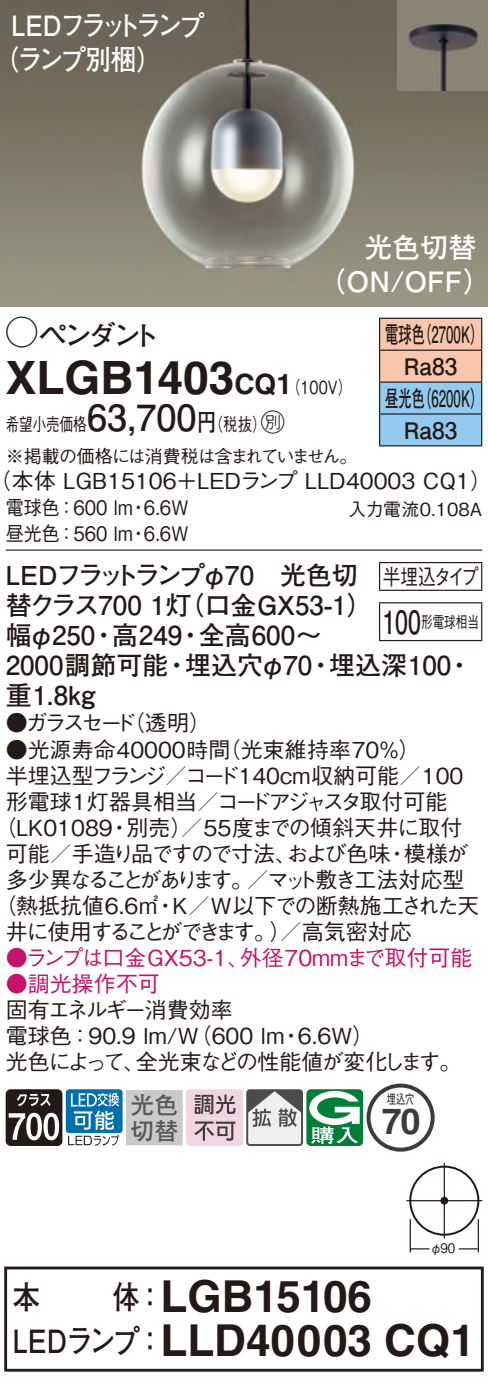
<style>
.page{position:relative;width:488px;height:1383px;background:#fff}
.page>*{position:absolute;margin:0;border:0;box-sizing:border-box;transform-origin:0 0}
.t1{font:700 46px "Helvetica LT Std";color:#231916}
.t2{font:700 44px/44px "Helvetica LT Std";color:#231916;text-align:center}
.t3{font:700 36px "Helvetica LT Std";color:#3e3a39}
.t4{font:700 32px "Futo Go B101 Pro";color:#231916;scale:.85 1}
.t5{font:700 28px/34px "Futo Go B101 Pro";letter-spacing:-.12em;color:#fff;scale:.9 1}
.t6{font:700 28px/34px "Futo Go B101 Pro";color:#fff}
.t7{font:700 28px "Futo Go B101 Pro";letter-spacing:-.13em;color:#231916}
.t8{font:700 26px/30px "Futo Go B101 Pro";color:#231916}
.t9{font:24px/26px "Futo Go B101 Pro Bold 90 pv RKSJ H";color:#595857}
.t10{font:700 22.8px/32px "Futo Go B101 Pro";color:#231916;text-align:center;scale:.58 1}
.t11{font:500 22px/26px "Gothic BBB Pro";color:#231916}
.t12{font:500 22px "Gothic BBB Pro";letter-spacing:-.075em;color:#231916}
.t13{font:500 22px "Gothic BBB Pro";color:#c5126b}
.t14{font:500 22px "Gothic BBB Pro";letter-spacing:-.12em;color:#231916}
.t15{font:500 22px "Gothic BBB Pro";letter-spacing:-.155em;color:#231916}
.t16{font:500 22px "Gothic BBB Pro";color:#231916;scale:.8 1}
.t17{font:500 20px/26px "Gothic BBB Pro";color:#231916;scale:.9 1}
.t18{font:500 18px/31.6px "Gothic BBB Pro";letter-spacing:-.03em;color:#231916;scale:.75 1}
.t19{font:500 18px "Gothic BBB Pro";color:#231916}
.t20{font:500 16px "Gothic BBB Pro";color:#231916;scale:.72 1}
.t21{font:13.2px "Gothic BBB Pro Medium 90 pv RKSJ H";color:#231916;scale:.9 1}
.t22{font:13.2px "Futo Go B101 Pro Bold 90 pv RKSJ H";color:#3f3b3a;scale:.7 1}
.s1{font-family:"Ford Classification 1";font-weight:400;font-size:32px}
.s2{font-size:28px}
.s3{font-family:"Gothic BBB Pro";font-weight:500;font-size:18px}
.s4{font-family:"Futo Go B101 Pro";font-weight:700;font-size:36px}
.s5{font-family:"Futo Go B101 Pro";font-weight:700;font-size:24px}
.s6{font-family:"Ford Classification 1";font-weight:400;font-size:24px}
.s7{font-family:"Futo Go B101 Pro";font-weight:700;font-size:32px}
.s8{font-family:"Futo Go B101 Pro";font-size:32px}
</style>
<div class="page">
<img style="left:0;top:0;width:488px;height:306px">
<img style="left:397px;top:0;width:91px;height:91px">
<svg style="left:380px;top:319px;width:101px;height:126px"></svg>
<hr style="left:379px;top:317px;width:103px;height:2px;background:#231916">
<hr style="left:379px;top:319px;width:1px;height:30px;background:#231916">
<hr style="left:481px;top:319px;width:1px;height:30px;background:#231916">
<hr style="left:379px;top:349px;width:103px;height:2px;background:#231916">
<hr style="left:379px;top:351px;width:1px;height:30px;background:#231916">
<hr style="left:481px;top:351px;width:1px;height:30px;background:#231916">
<hr style="left:379px;top:381px;width:103px;height:2px;background:#231916">
<hr style="left:379px;top:382px;width:1px;height:31px;background:#231916">
<hr style="left:481px;top:382px;width:1px;height:31px;background:#231916">
<hr style="left:379px;top:413px;width:103px;height:1px;background:#231916">
<hr style="left:379px;top:414px;width:1px;height:31px;background:#231916">
<hr style="left:481px;top:414px;width:1px;height:31px;background:#231916">
<hr style="left:379px;top:445px;width:103px;height:1px;background:#231916">
<hr style="left:6px;top:549px;width:476px;height:1px;background:#231916">
<svg style="left:379px;top:563px;width:1px;height:26px"></svg>
<hr style="left:379px;top:562px;width:103px;height:1px;background:#231916">
<svg style="left:481px;top:563px;width:1px;height:26px"></svg>
<hr style="left:379px;top:589px;width:103px;height:2px;background:#231916">
<hr style="left:379px;top:603px;width:1px;height:37px;background:#231916">
<hr style="left:379px;top:602px;width:103px;height:1px;background:#231916">
<hr style="left:481px;top:603px;width:1px;height:37px;background:#231916">
<hr style="left:379px;top:639px;width:103px;height:2px;background:#231916">
<div style="left:409px;top:1165px;width:70px;height:70px;border:2px solid #231916;border-radius:50%"></div>
<svg style="left:440px;top:1196px;width:8px;height:8px"></svg>
<hr style="left:406px;top:1199px;width:76px;height:2px;background:#231916">
<hr style="left:443px;top:1162px;width:2px;height:75px;background:#231916">
<hr style="left:477px;top:1218px;width:2px;height:33px;background:#231916">
<hr style="left:409px;top:1218px;width:2px;height:33px;background:#231916">
<svg style="left:410px;top:1247px;width:19px;height:2px"></svg>
<svg style="left:458px;top:1248px;width:19px;height:1px"></svg>
<svg style="left:6px;top:1089px;width:56px;height:56px"></svg>
<div style="left:66px;top:1088px;width:56px;height:44px;background:linear-gradient(to right,#0070ac,#0070ac);border-radius:3px"></div>
<svg style="left:68px;top:1092px;width:51px;height:53px"></svg>
<div style="left:127px;top:1090px;width:55px;height:54px;background:#c9cacb"></div>
<div style="left:126px;top:1089px;width:57px;height:56px;border:1px solid #c9cacb"></div>
<svg style="left:186px;top:1083px;width:248px;height:68px"></svg>
<div style="left:370px;top:1087px;width:60px;height:60px;background:#fff;border-radius:50%"></div>
<div style="left:4px;top:1266px;width:479px;height:105px;border:3px solid #231916"></div>
<p class="t5" style="left:-7px;top:5px;width:236px;text-indent:18px">LEDフラットランプ（ランプ別梱）</p>
<p class="t6" style="left:317px;top:226px;width:175px;text-indent:47px">光色切替（ON/OFF）</p>
<p class="t7" style="left:6px;top:312px;width:156px"><span class="s1">A</span>ペンダント</p>
<h1 class="t1" style="left:6px;top:349px;width:348px">XLGB1403<span class="s2">CQ1</span><span class="s3">（100V）</span></h1>
<p class="t18" style="left:6px;top:406px;width:470px">希望小売価格<span class="s4">63,700</span><span class="s5">円</span>（税抜）<span class="s6">C<br></span>※掲載の価格には消費税は含まれていません。</p>
<p class="t11" style="left:-10px;top:465px;width:503px">（本体 LGB15106＋LEDランプ LLD40003 CQ1）</p>
<p class="t17" style="left:6px;top:492px;width:204px">電球色：600 lm・6.6W昼光色：560 lm・6.6W</p>
<p class="t10" style="left:385px;top:315px;width:171px">電球色（2700K）<br>Ra83<br>昼光色（6200K）<br>Ra83</p>
<p class="t19" style="left:348px;top:494px;width:135px">入力電流0.108A</p>
<p class="t8" style="left:6px;top:556px;width:468px">LEDフラットランプφ70　光色切<br>替クラス700 1灯（口金GX53-1）<br>幅φ250・高249・全高600〜<br>2000調節可能・埋込穴φ70・埋込深100・重1.8kg</p>
<p class="t15" style="left:6px;top:705px;width:207px">●ガラスセード（透明）</p>
<p class="t11" style="left:6px;top:733px;width:416px">●光源寿命40000時間（光束維持率70％）</p>
<p class="t11" style="left:6px;top:759px;width:459px">半埋込型フランジ／コード140cm収納可能／100</p>
<p class="t11" style="left:6px;top:785px;width:443px">形電球1灯器具相当／コードアジャスタ取付可能</p>
<p class="t11" style="left:-6px;top:811px;width:469px">（LK01089・別売）／55度までの傾斜天井に取付</p>
<p class="t12" style="left:6px;top:835px;width:464px">可能／手造り品ですので寸法、および色味・模様が</p>
<p class="t14" style="left:6px;top:861px;width:460px">多少異なることがあります。／マット敷き工法対応型</p>
<p class="t11" style="left:-6px;top:889px;width:486px">（熱抵抗値6.6㎡・K／W以下での断熱施工された天</p>
<p class="t12" style="left:6px;top:913px;width:407px">井に使用することができます。）／高気密対応</p>
<p class="t13" style="left:6px;top:939px;width:468px">●ランプは口金GX53-1、外径70mmまで取付可能</p>
<p class="t13" style="left:6px;top:965px;width:156px">●調光操作不可</p>
<p class="t11" style="left:6px;top:993px;width:457px">固有エネルギー消費効率<br>電球色：90.9 lm/W（600 lm・6.6W）<br>光色によって、全光束などの性能値が変化します。</p>
<p class="t16" style="left:382px;top:558px;width:121px">半埋込タイプ</p>
<p class="t20" style="left:382px;top:608px;width:135px"><span class="s7">100</span>形電球相当</p>
<p class="t9" style="left:130px;top:1088px;width:49px">光色切替</p>
<p class="t22" style="left:387px;top:1088px;width:41px">埋込穴</p>
<h3 class="t3" style="left:382px;top:1098px;width:40px">70</h3>
<p class="t21" style="left:430px;top:1236px;width:29px">φ90</p>
<h2 class="t2" style="left:13px;top:1273px;width:463px"><span class="s8">体：</span>LGB15106<br><span class="s8">LEDランプ：</span>LLD40003 CQ1</h2>
<h3 class="t4" style="left:13px;top:1271px;width:34px">本</h3>
</div>
